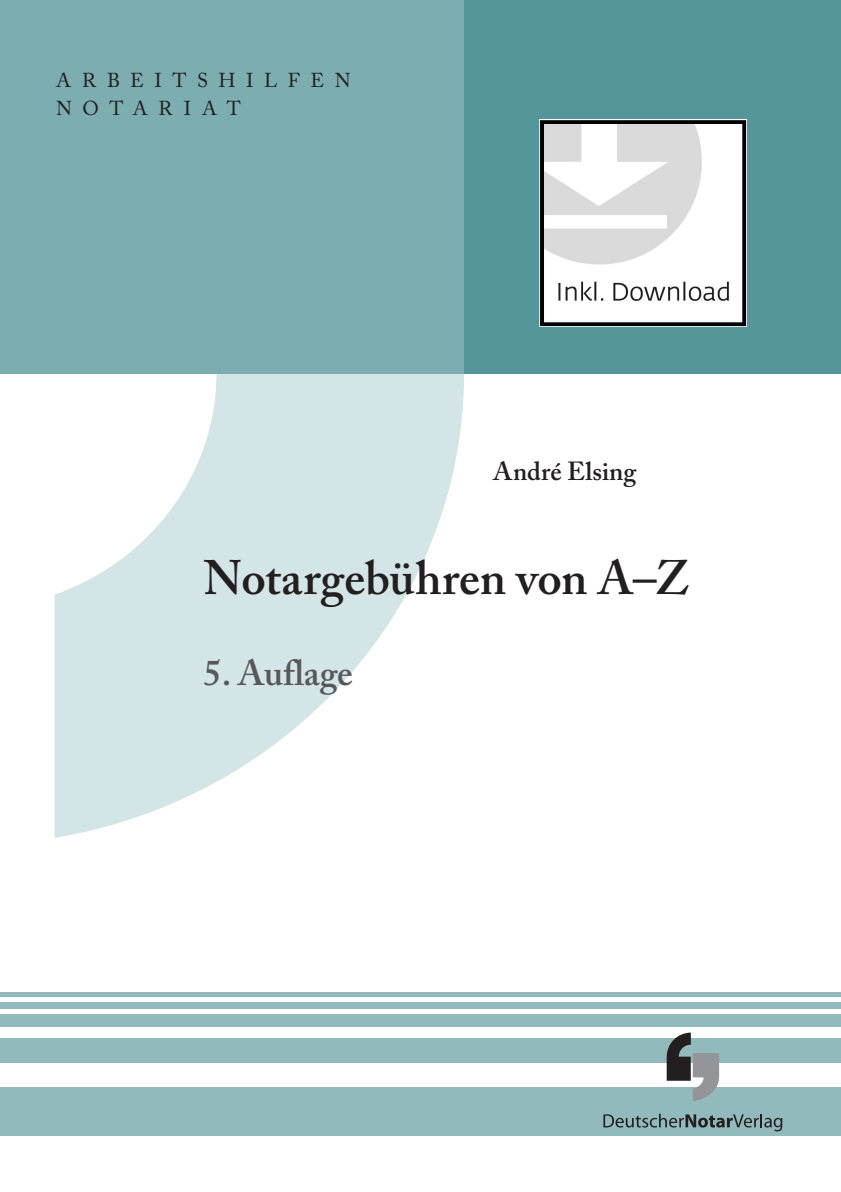
<style>
.page{position:relative;width:841px;height:1192px;background:#fff}
.page>*{position:absolute;margin:0;border:0;box-sizing:border-box;transform-origin:0 0}
.t1{font:600 48px "Adobe Caslon Pro";letter-spacing:-.005em;color:#231f20}
.t2{font:600 36px "Adobe Caslon Pro";color:#57585a}
.t3{font:600 26px "Adobe Caslon Pro";letter-spacing:.01em;color:#231f20}
.t4{font:20px/28px "Adobe Caslon Pro";letter-spacing:.53em;color:#231f20}
</style>
<div class="page">
<div style="left:0;top:1087px;width:840px;height:48px;background:#92babc"></div>
<div style="left:0;top:1038px;width:840px;height:24px;background:#92babc"></div>
<div style="left:0;top:1014px;width:840px;height:12px;background:#92babc"></div>
<div style="left:0;top:1001px;width:840px;height:6px;background:#92babc"></div>
<hr style="left:0;top:992px;width:840px;height:4px;background:#92babc">
<svg style="left:54px;top:374px;width:410px;height:463px;fill:#d4e5e7"></svg>
<div style="left:0;top:0;width:464px;height:374px;background:#7cadb0"></div>
<div style="left:464px;top:0;width:376px;height:374px;background:#55969a"></div>
<svg style="left:666px;top:1032px;width:53px;height:68px"></svg>
<svg style="left:603px;top:1113px;width:179px;height:18px"></svg>
<img style="left:539px;top:119px;width:207px;height:207px">
<p class="t4" style="left:56px;top:66px;width:296px">ARBEITSHILFEN<br>NOTARIAT</p>
<h3 class="t3" style="left:493px;top:456px;width:145px">André Elsing</h3>
<h1 class="t1" style="left:203px;top:549px;width:487px">Notargebühren von A–Z</h1>
<h2 class="t2" style="left:203px;top:651px;width:151px">5. Auflage</h2>
</div>
